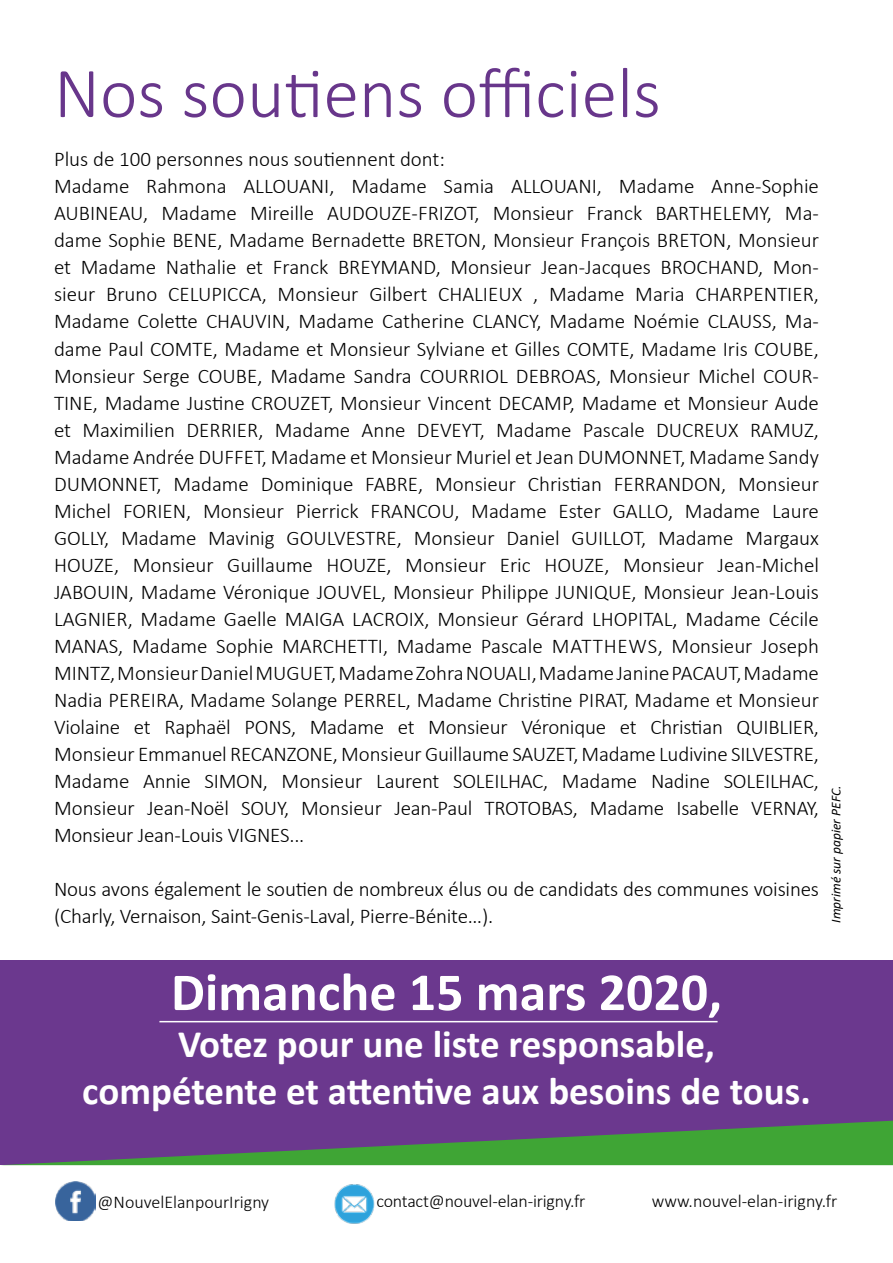
<style>
.page{position:relative;width:893px;height:1263px;background:#fff}
.page>*{position:absolute;margin:0;border:0;box-sizing:border-box;transform-origin:0 0}
.t1{font:300 72px "Calibri";color:#68368b}
.t2{font:700 54px "Calibri";color:#fff}
.t3{font:700 39px/46.8px "Calibri";color:#fff;text-align:center}
.t4{font:300 21px/27px "Calibri";color:#000}
.t5{font:300 18px "Calibri";color:#000}
.t6{font:italic 13.5px "Calibri";color:#000}
</style>
<div class="page">
<div style="left:0;top:960px;width:893px;height:204px;background:#6b388e"></div>
<img style="left:55px;top:1182px;width:40px;height:39px">
<img style="left:334px;top:1184px;width:41px;height:40px">
<svg style="left:0;top:1121px;width:893px;height:44px"></svg>
<hr style="left:159px;top:1021px;width:559px;height:1px;background:#fff">
<h1 class="t1" style="left:54px;top:48px;width:608px">Nos soutiens officiels</h1>
<p class="t4" style="left:54px;top:146px;width:767px">Plus de 100 personnes nous soutiennent dont:<br>Madame Rahmona ALLOUANI, Madame Samia ALLOUANI, Madame Anne-Sophie AUBINEAU, Madame Mireille AUDOUZE-FRIZOT, Monsieur Franck BARTHELEMY, Ma&shy;dame Sophie BENE, Madame Bernadette BRETON, Monsieur François BRETON, Monsieur et Madame Nathalie et Franck BREYMAND, Monsieur Jean-Jacques BROCHAND, Mon&shy;sieur Bruno CELUPICCA, Monsieur Gilbert CHALIEUX , Madame Maria CHARPENTIER, Madame Colette CHAUVIN, Madame Catherine CLANCY, Madame Noémie CLAUSS, Ma&shy;dame Paul COMTE, Madame et Monsieur Sylviane et Gilles COMTE, Madame Iris COUBE, Monsieur Serge COUBE, Madame Sandra COURRIOL DEBROAS, Monsieur Michel COUR-TINE, Madame Justine CROUZET, Monsieur Vincent DECAMP, Madame et Monsieur Aude et Maximilien DERRIER, Madame Anne DEVEYT, Madame Pascale DUCREUX RAMUZ, Madame Andrée DUFFET, Madame et Monsieur Muriel et Jean DUMONNET, Madame Sandy DUMONNET, Madame Dominique FABRE, Monsieur Christian FERRANDON, Monsieur Michel FORIEN, Monsieur Pierrick FRANCOU, Madame Ester GALLO, Madame Laure GOLLY, Madame Mavinig GOULVESTRE, Monsieur Daniel GUILLOT, Madame Margaux HOUZE, Monsieur Guillaume HOUZE, Monsieur Eric HOUZE, Monsieur Jean-Michel JABOUIN, Madame Véronique JOUVEL, Monsieur Philippe JUNIQUE, Monsieur Jean-Louis LAGNIER, Madame Gaelle MAIGA LACROIX, Monsieur Gérard LHOPITAL, Madame Cécile MANAS, Madame Sophie MARCHETTI, Madame Pascale MATTHEWS, Monsieur Joseph MINTZ, Monsieur Daniel MUGUET, Madame Zohra NOUALI, Madame Janine PACAUT, Madame Nadia PEREIRA, Madame Solange PERREL, Madame Christine PIRAT, Madame et Monsieur Violaine et Raphaël PONS, Madame et Monsieur Véronique et Christian QUIBLIER, Monsieur Emmanuel RECANZONE, Monsieur Guillaume SAUZET, Madame Ludivine SILVESTRE, Madame Annie SIMON, Monsieur Laurent SOLEILHAC, Madame Nadine SOLEILHAC, Monsieur Jean-Noël SOUY, Monsieur Jean-Paul TROTOBAS, Madame Isabelle VERNAY, Monsieur Jean-Louis VIGNES...</p>
<p class="t4" style="left:54px;top:875px;width:766px">Nous avons également le soutien de nombreux élus ou de candidats des communes voisines (Charly, Vernaison, Saint-Genis-Laval, Pierre-Bénite…).</p>
<p class="t6" style="left:827px;top:923px;width:138px;rotate:-90deg">Imprimé sur papier PEFC.</p>
<h2 class="t2" style="left:171px;top:954px;width:553px">Dimanche 15 mars 2020,</h2>
<h3 class="t3" style="left:82px;top:1020px;width:730px">Votez pour une liste responsable, compétente et attentive aux besoins de tous.</h3>
<p class="t5" style="left:97px;top:1190px;width:173px">@NouvelElanpourIrigny</p>
<p class="t5" style="left:376px;top:1189px;width:211px">contact@nouvel-elan-irigny.fr</p>
<p class="t5" style="left:652px;top:1190px;width:187px">www.nouvel-elan-irigny.fr</p>
</div>
